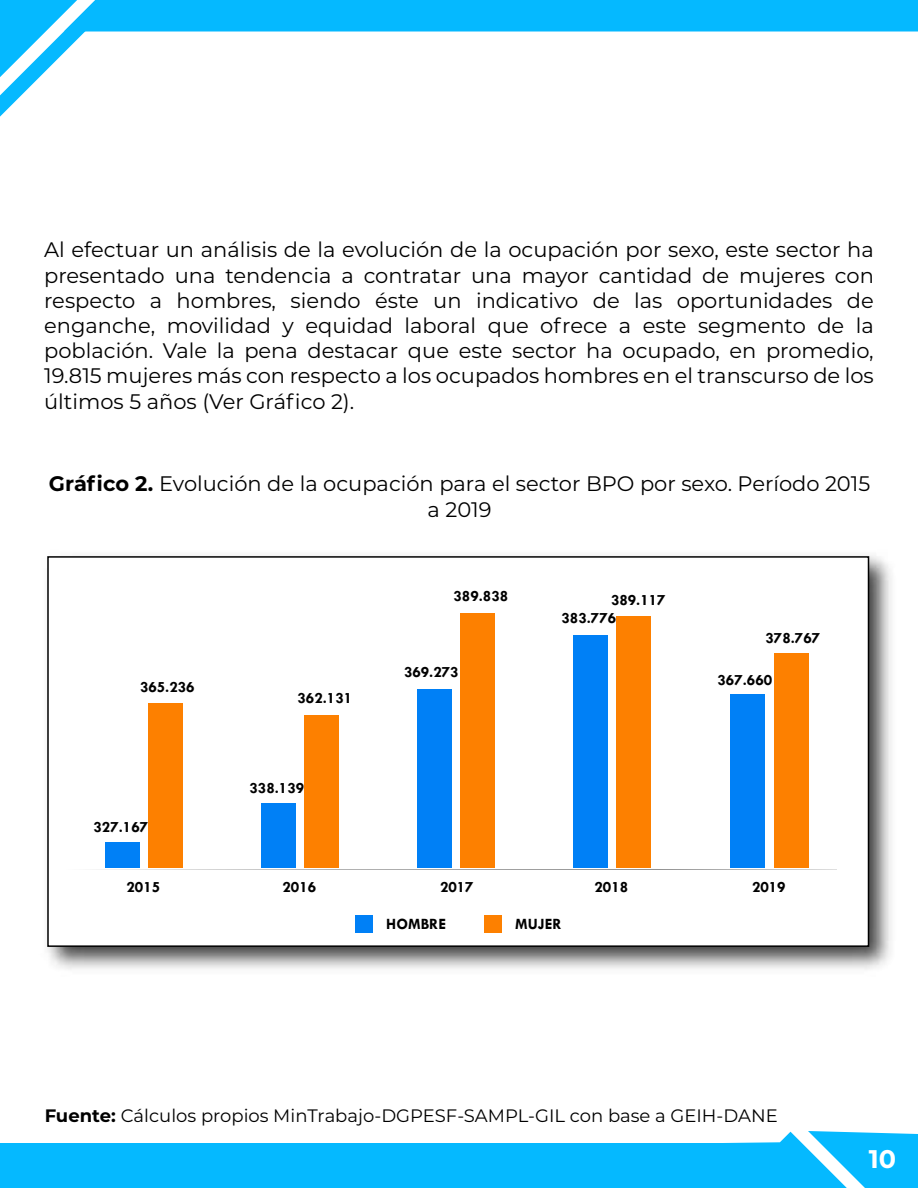
<style>
.page{position:relative;width:918px;height:1188px;background:#fff}
.page>*{position:absolute;margin:0;border:0;box-sizing:border-box;transform-origin:0 0}
.t1{font:700 25.5px "Montserrat";color:#fff}
.t2{font:21px/25.2px "Montserrat";color:#000;text-align:justify}
.t3{font:18px "Montserrat";color:#000}
.t4{font:700 15.9px "Tw Cen";color:#000}
.s1{font-weight:700}
</style>
<div class="page">
<img style="left:47px;top:555px;width:845px;height:415px">
<div style="left:48px;top:556px;width:820px;height:390px;background:#fff"></div>
<svg style="left:0;top:0;width:918px;height:117px"></svg>
<svg style="left:808px;top:1131px;width:110px;height:57px"></svg>
<svg style="left:726px;top:1132px;width:121px;height:56px;fill:#05b9ff"></svg>
<div style="left:0;top:1143px;width:780px;height:45px;background:#05b9ff"></div>
<div style="left:148px;top:703px;width:35px;height:165px;background:#fd8000"></div>
<div style="left:105px;top:843px;width:35px;height:25px;background:#0080f6"></div>
<div style="left:304px;top:715px;width:35px;height:153px;background:#fd8000"></div>
<div style="left:261px;top:804px;width:35px;height:64px;background:#0080f6"></div>
<div style="left:460px;top:613px;width:35px;height:255px;background:#fd8000"></div>
<div style="left:417px;top:690px;width:35px;height:178px;background:#0080f6"></div>
<div style="left:774px;top:654px;width:34px;height:214px;background:#fd8000"></div>
<div style="left:47px;top:556px;width:822px;height:391px;border:2px solid #000"></div>
<svg style="left:101px;top:869px;width:736px;height:1px"></svg>
<div style="left:616px;top:616px;width:35px;height:252px;background:#fd8000"></div>
<div style="left:573px;top:636px;width:35px;height:232px;background:#0080f6"></div>
<div style="left:730px;top:694px;width:35px;height:174px;background:#0080f6"></div>
<div style="left:356px;top:915px;width:18px;height:18px;background:#0080f6"></div>
<div style="left:484px;top:915px;width:18px;height:18px;background:#fd8000"></div>
<p class="t2" style="left:44px;top:237px;width:831px">Al efectuar un análisis de la evolución de la ocupación por sexo, este sector ha presentado una tendencia a contratar una mayor cantidad de mujeres con respecto a hombres, siendo éste un indicativo de las oportunidades de enganche, movilidad y equidad laboral que ofrece a este segmento de la población. Vale la pena destacar que este sector ha ocupado, en promedio, 19.815 mujeres más con respecto a los ocupados hombres en el transcurso de los últimos 5 años (Ver Gráfico 2).</p>
<p class="t2" style="left:49px;top:471px;width:823px;text-align:center"><span class="s1">Gráfico 2.</span> Evolución de la ocupación para el sector BPO por sexo. Período 2015 a 2019</p>
<p class="t4" style="left:454px;top:586px;width:56px">389.838</p>
<p class="t4" style="left:140px;top:678px;width:56px">365.236</p>
<p class="t4" style="left:94px;top:817px;width:56px">327.167</p>
<p class="t4" style="left:298px;top:688px;width:56px">362.131</p>
<p class="t4" style="left:250px;top:778px;width:56px">338.139</p>
<p class="t4" style="left:404px;top:663px;width:56px">369.273</p>
<p class="t4" style="left:127px;top:878px;width:35px">2015</p>
<p class="t4" style="left:283px;top:878px;width:35px">2016</p>
<p class="t4" style="left:440px;top:878px;width:35px">2017</p>
<p class="t4" style="left:611px;top:591px;width:56px">389.117</p>
<p class="t4" style="left:562px;top:609px;width:56px">383.776</p>
<p class="t4" style="left:766px;top:628px;width:56px">378.767</p>
<p class="t4" style="left:718px;top:670px;width:56px">367.660</p>
<p class="t4" style="left:595px;top:878px;width:35px">2018</p>
<p class="t4" style="left:752px;top:878px;width:35px">2019</p>
<p class="t4" style="left:386px;top:914px;width:61px">HOMBRE</p>
<p class="t4" style="left:515px;top:914px;width:48px">MUJER</p>
<p class="t3" style="left:45px;top:1104px;width:734px"><span class="s1">Fuente:</span> Cálculos propios MinTrabajo-DGPESF-SAMPL-GIL con base a GEIH-DANE</p>
<p class="t1" style="left:869px;top:1141px;width:29px">10</p>
</div>
